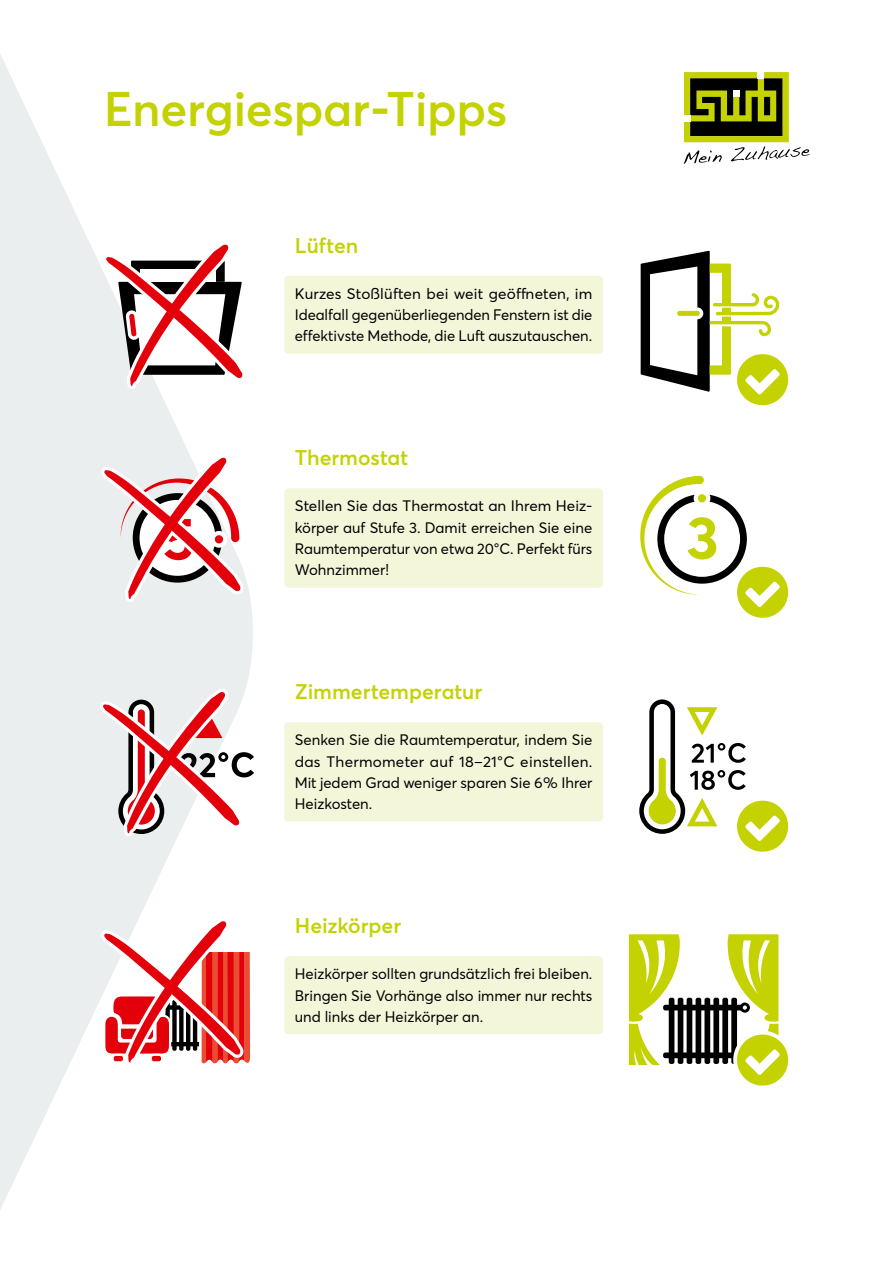
<style>
.page{position:relative;width:893px;height:1263px;background:#fff}
.page>*{position:absolute;margin:0;border:0;box-sizing:border-box;transform-origin:0 0}
.t1{font:700 52.95px "Averta PE";color:#e3000b}
.t2{font:600 48px "Averta PE";letter-spacing:-.005em;color:#c3d200}
.t3{font:600 21px "Averta PE";color:#c3d200}
.t4{font:15px/21.3px "Averta PE";color:#000;text-align:justify}
</style>
<div class="page">
<svg style="left:0;top:54px;width:253px;height:1156px;fill:#ebeeef"></svg>
<div style="left:284px;top:276px;width:319px;height:78px;background:#f4f6da;border-radius:4px"></div>
<div style="left:284px;top:488px;width:319px;height:100px;background:#f4f6da;border-radius:4px"></div>
<div style="left:284px;top:722px;width:319px;height:99px;background:#f4f6da;border-radius:4px"></div>
<div style="left:284px;top:956px;width:319px;height:78px;background:#f4f6da;border-radius:4px"></div>
<svg style="left:103px;top:242px;width:143px;height:147px"></svg>
<svg style="left:641px;top:251px;width:147px;height:154px"></svg>
<svg style="left:101px;top:455px;width:143px;height:147px"></svg>
<svg style="left:640px;top:476px;width:148px;height:142px"></svg>
<div style="left:694px;top:490px;width:16px;height:17px;background:#fff;border-radius:50%"></div>
<div style="left:698px;top:494px;width:8px;height:8px;background:#c3d200;border-radius:50%"></div>
<svg style="left:100px;top:689px;width:154px;height:147px"></svg>
<svg style="left:639px;top:699px;width:149px;height:153px"></svg>
<svg style="left:101px;top:918px;width:152px;height:148px"></svg>
<div style="left:663px;top:1005px;width:80px;height:5px;background:#000;border-radius:2px"></div>
<div style="left:663px;top:1052px;width:80px;height:6px;background:#000;border-radius:2px"></div>
<div style="left:678px;top:998px;width:5px;height:66px;background:#000;border-radius:2px"></div>
<div style="left:687px;top:998px;width:5px;height:66px;background:#000;border-radius:2px"></div>
<div style="left:704px;top:998px;width:6px;height:66px;background:#000;border-radius:2px"></div>
<div style="left:696px;top:998px;width:5px;height:66px;background:#000;border-radius:2px"></div>
<div style="left:713px;top:998px;width:6px;height:66px;background:#000;border-radius:2px"></div>
<div style="left:722px;top:998px;width:6px;height:66px;background:#000;border-radius:2px"></div>
<svg style="left:629px;top:934px;width:52px;height:131px"></svg>
<svg style="left:726px;top:934px;width:62px;height:151px"></svg>
<svg style="left:684px;top:72px;width:126px;height:92px"></svg>
<h2 class="t2" style="left:104px;top:75px;width:405px">Energiespar-Tipps</h2>
<h3 class="t3" style="left:295px;top:230px;width:65px">Lüften</h3>
<p class="t4" style="left:295px;top:282px;width:299px">Kurzes Stoßlüften bei weit geöffneten, im Idealfall gegenüberliegenden Fenstern ist die effektivste Methode, die Luft auszutauschen.</p>
<h1 class="t1" style="left:189px;top:682px;width:36px">▲</h1>
<h3 class="t3" style="left:295px;top:443px;width:115px">Thermostat</h3>
<p class="t4" style="left:295px;top:495px;width:299px">Stellen Sie das Thermostat an Ihrem Heiz&shy;körper auf Stufe 3. Damit erreichen Sie eine Raumtemperatur von etwa 20°C. Perfekt fürs Wohnzimmer!</p>
<h3 class="t3" style="left:295px;top:677px;width:189px">Zimmertemperatur</h3>
<p class="t4" style="left:295px;top:729px;width:299px">Senken Sie die Raumtemperatur, indem Sie das Thermometer auf 18–21°C einstellen.<br>Mit jedem Grad weniger sparen Sie 6 % Ihrer Heizkosten.</p>
<h3 class="t3" style="left:295px;top:911px;width:108px">Heizkörper</h3>
<p class="t4" style="left:295px;top:963px;width:299px">Heizkörper sollten grundsätzlich frei bleiben.<br>Bringen Sie Vorhänge also immer nur rechts und links der Heizkörper an.</p>
</div>
